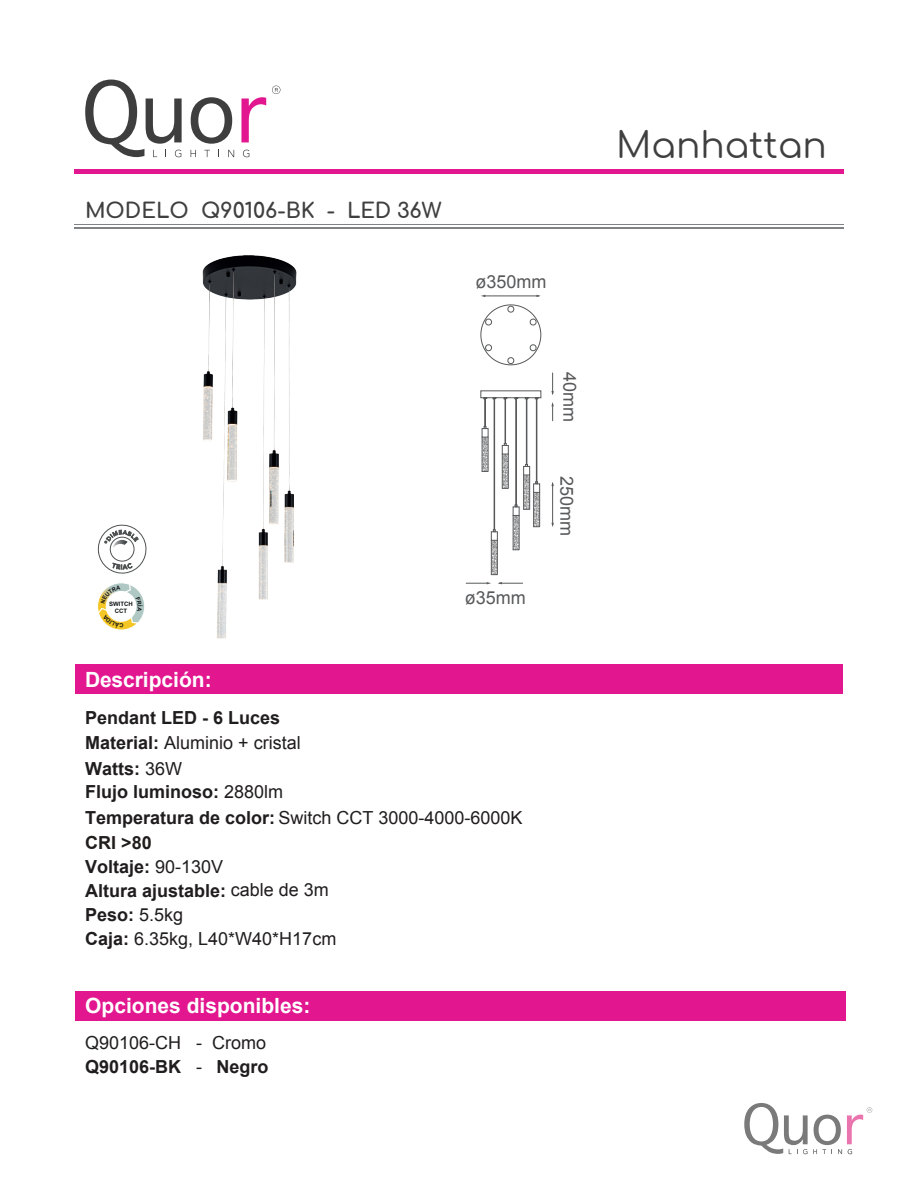
<style>
.page{position:relative;width:918px;height:1188px;background:#fff}
.page>*{position:absolute;margin:0;border:0;box-sizing:border-box;transform-origin:0 0}
.t1{font:36px "Comfortaa";color:#3f3f3f}
.t2{font:700 21px "Arial";color:#fff}
.t3{font:700 21px "Comfortaa";color:#3f3f3f}
.t4{font:18px/24px "Arial";color:#201d1e}
.t5{font:700 18px/25.5px "Arial";color:#201d1e}
.t6{font:18px "Arial";color:#57585a}
.t7{font:700 6px/7.4px "Arial";color:#111416;text-align:center}
.s1{font-weight:400}
.s2{font-weight:700}
.s3{font-weight:700;color:#221d1d}
</style>
<div class="page">
<hr style="left:74px;top:169px;width:770px;height:4px;background:#e2168f">
<hr style="left:74px;top:227px;width:770px;height:1px;background:#808385">
<hr style="left:74px;top:224px;width:770px;height:1px;background:#808385">
<div style="left:75px;top:665px;width:768px;height:29px;background:#e2168f"></div>
<svg style="left:241px;top:97px;width:25px;height:45px"></svg>
<svg style="left:191px;top:97px;width:41px;height:47px"></svg>
<svg style="left:85px;top:80px;width:97px;height:77px"></svg>
<svg style="left:191px;top:150px;width:5px;height:7px"></svg>
<svg style="left:204px;top:150px;width:6px;height:7px"></svg>
<svg style="left:228px;top:150px;width:6px;height:7px"></svg>
<svg style="left:243px;top:150px;width:6px;height:7px"></svg>
<svg style="left:272px;top:86px;width:8px;height:8px"></svg>
<div style="left:75px;top:991px;width:771px;height:29px;background:#e2168f"></div>
<svg style="left:744px;top:1103px;width:128px;height:51px"></svg>
<hr style="left:552px;top:484px;width:1px;height:41px;background:#57585a">
<hr style="left:485px;top:296px;width:53px;height:1px;background:#57585a">
<svg style="left:498px;top:582px;width:25px;height:2px"></svg>
<svg style="left:466px;top:582px;width:25px;height:2px"></svg>
<svg style="left:551px;top:373px;width:3px;height:22px"></svg>
<svg style="left:551px;top:402px;width:3px;height:19px"></svg>
<svg style="left:480px;top:304px;width:62px;height:62px"></svg>
<div style="left:480px;top:390px;width:61px;height:8px;border:1px solid #57585a"></div>
<hr style="left:494px;top:399px;width:1px;height:131px;background:#57585a">
<svg style="left:483px;top:397px;width:13px;height:32px"></svg>
<hr style="left:505px;top:399px;width:1px;height:44px;background:#57585a">
<hr style="left:516px;top:399px;width:1px;height:106px;background:#57585a">
<hr style="left:527px;top:399px;width:1px;height:66px;background:#57585a">
<hr style="left:526px;top:399px;width:1px;height:66px;background:#57585a">
<hr style="left:537px;top:399px;width:1px;height:83px;background:#57585a">
<hr style="left:536px;top:399px;width:1px;height:83px;background:#57585a">
<svg style="left:481px;top:436px;width:59px;height:139px"></svg>
<div style="left:533px;top:483px;width:7px;height:10px;border:1px solid #57585a"></div>
<img style="left:202px;top:256px;width:95px;height:383px">
<svg style="left:97px;top:524px;width:50px;height:50px"></svg>
<svg style="left:97px;top:583px;width:48px;height:47px"></svg>
<p class="t3" style="left:85px;top:191px;width:358px">MODELO Q90106-BK - LED 36W</p>
<p class="t6" style="left:475px;top:270px;width:73px">ø350mm</p>
<p class="t7" style="left:109px;top:600px;width:25px">SWITCH<br>CCT</p>
<p class="t2" style="left:85px;top:666px;width:128px">Descripción:</p>
<p class="t5" style="left:85px;top:705px;width:217px">Pendant LED - 6 Luces<br>Material: <span class="s1">Aluminio + cristal<br></span>Watts: <span class="s1">36W</span></p>
<p class="t5" style="left:85px;top:780px;width:200px">Flujo luminoso: <span class="s1">2880lm</span></p>
<p class="t6" style="left:465px;top:585px;width:63px">ø35mm</p>
<p class="t4" style="left:85px;top:806px;width:439px"><span class="s2">Temperatura de color:</span> Switch CCT 3000-4000-6000K<br><span class="s3">CRI &gt;80</span></p>
<p class="t4" style="left:85px;top:855px;width:253px"><span class="s2">Voltaje:</span> 90-130V<br><span class="s2">Altura ajustable:</span> cable de 3m<br><span class="s2">Peso:</span> 5.5kg<br><span class="s2">Caja:</span> 6.35kg, L40*W40*H17cm</p>
<p class="t2" style="left:85px;top:992px;width:227px">Opciones disponibles:</p>
<p class="t4" style="left:85px;top:1031px;width:185px">Q90106-CH - Cromo<br><span class="s2">Q90106-BK</span> - <span class="s2">Negro</span></p>
<p class="t6" style="left:581px;top:372px;width:52px;rotate:90deg">40mm</p>
<p class="t6" style="left:579px;top:476px;width:62px;rotate:90deg">250mm</p>
<h1 class="t1" style="left:616px;top:113px;width:212px">Manhattan</h1>
</div>
